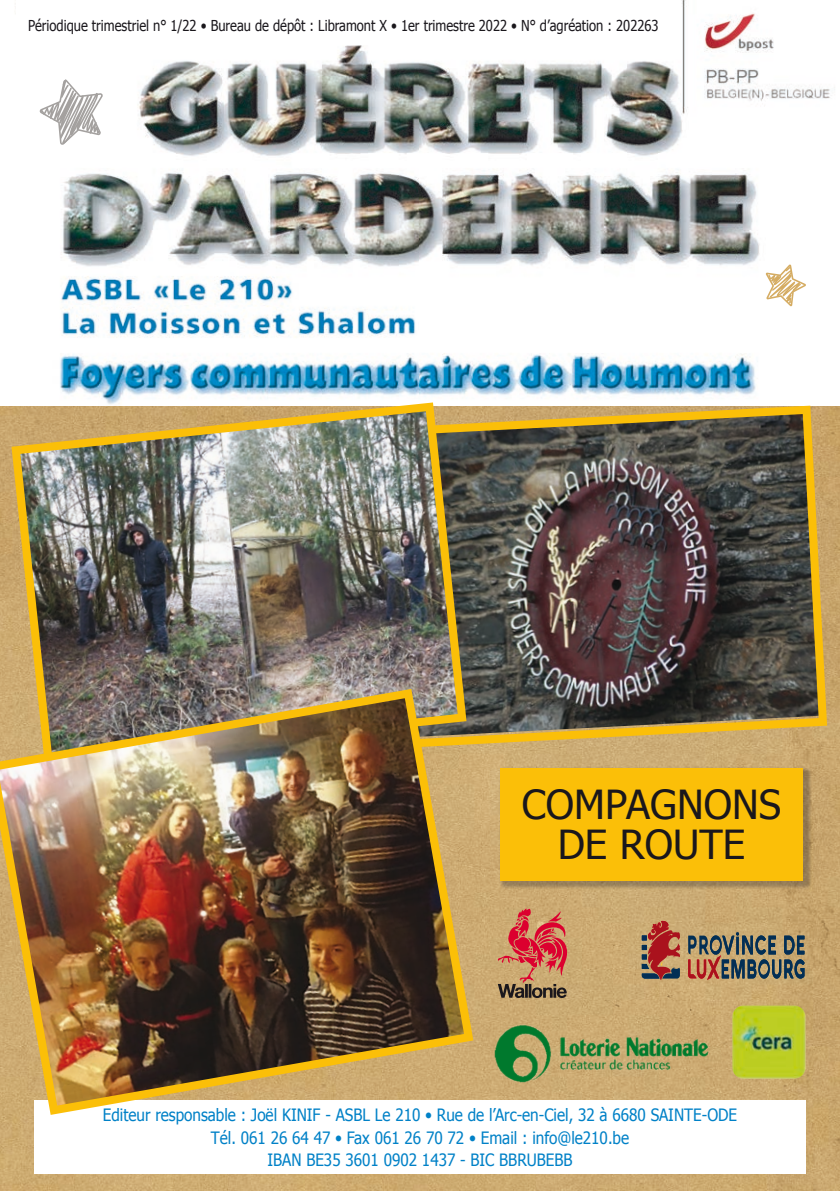
<style>
.page{position:relative;width:840px;height:1191px;background:#fff}
.page>*{position:absolute;margin:0;border:0;box-sizing:border-box;transform-origin:0 0}
.t1{font:40px/40px "Tahoma";color:#1a171c;text-align:center}
.t2{font:17px/22.6px "Tahoma";color:#0081c7;text-align:center;scale:.9 1}
.t3{font:15px "Tahoma";color:#1a171c;scale:.86 1}
</style>
<div class="page">
<img style="left:0;top:406px;width:839px;height:785px">
<img style="left:39px;top:0;width:791px;height:398px">
<img style="left:731px;top:1005px;width:74px;height:73px">
<img style="left:490px;top:1019px;width:220px;height:65px">
<div style="left:16px;top:0;width:647px;height:42px;background:#fff"></div>
<img style="left:470px;top:405px;width:360px;height:347px">
<img style="left:7px;top:398px;width:463px;height:286px">
<svg style="left:497px;top:908px;width:69px;height:90px"></svg>
<svg style="left:641px;top:921px;width:38px;height:59px"></svg>
<svg style="left:687px;top:932px;width:117px;height:48px"></svg>
<div style="left:34px;top:1100px;width:771px;height:73px;background:#fff"></div>
<img style="left:0;top:684px;width:477px;height:435px">
<div style="left:498px;top:766px;width:313px;height:124px;background:#1a171c;opacity:.3"></div>
<div style="left:500px;top:768px;width:302px;height:112px;background:#fbbf08"></div>
<svg style="left:765px;top:264px;width:40px;height:42px"></svg>
<svg style="left:40px;top:79px;width:63px;height:66px"></svg>
<p class="t3" style="left:28px;top:15px;width:734px">Périodique trimestriel n° 1/22 • Bureau de dépôt : Libramont X • 1er trimestre 2022 • N° d’agréation : 202263</p>
<h1 class="t1" style="left:521px;top:782px;width:260px">COMPAGNONS<br>DE ROUTE</h1>
<p class="t2" style="left:103px;top:1103px;width:706px">Editeur responsable : Joël KINIF - ASBL Le 210 • Rue de l’Arc-en-Ciel, 32 à 6680 SAINTE-ODE<br>Tél. 061 26 64 47 • Fax 061 26 70 72 • Email : info@le210.be<br>IBAN BE35 3601 0902 1437 - BIC BBRUBEBB</p>
</div>
